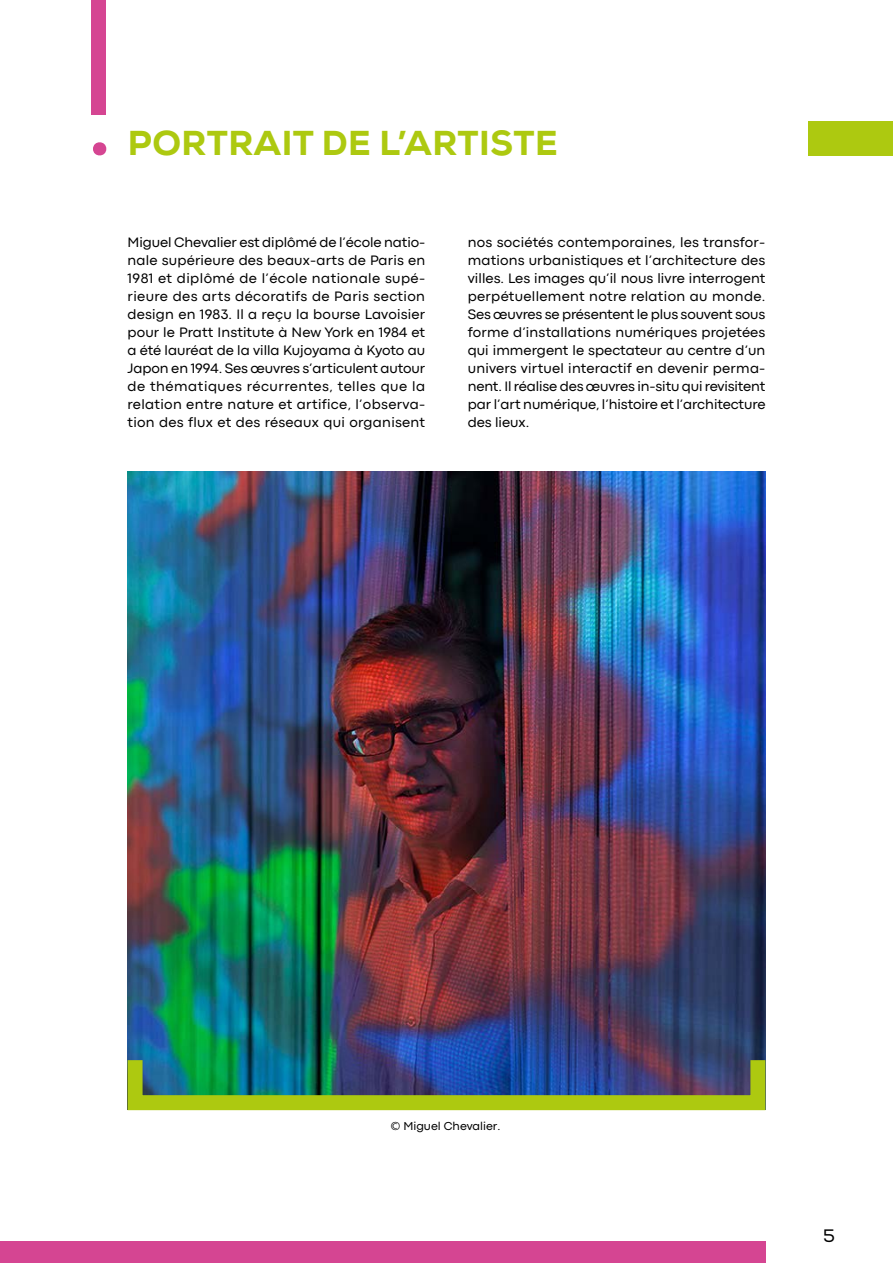
<style>
.page{position:relative;width:893px;height:1263px;background:#fff}
.page>*{position:absolute;margin:0;border:0;box-sizing:border-box;transform-origin:0 0}
.t1{font:800 34.5px "Nexa";letter-spacing:.015em;color:#adc910}
.t2{font:18px "Nexa";color:#000}
.t3{font:14.25px/18px "Codec Pro";color:#000;text-align:justify}
.t4{font:12px "Codec Pro";color:#000}
</style>
<div class="page">
<div style="left:91px;top:0;width:15px;height:115px;background:#d54592"></div>
<svg style="left:93px;top:142px;width:13px;height:14px"></svg>
<img style="left:128px;top:472px;width:637px;height:622px">
<div style="left:128px;top:1053px;width:637px;height:57px;border:15px solid #adc910"></div>
<div style="left:808px;top:121px;width:85px;height:34px;background:#adc910"></div>
<div style="left:0;top:1242px;width:765px;height:21px;background:#d54592"></div>
<h1 class="t1" style="left:128px;top:121px;width:431px">PORTRAIT DE L’ARTISTE</h1>
<p class="t3" style="left:128px;top:233px;width:299px">Miguel Chevalier est diplômé de l’école natio&shy;nale supérieure des beaux-arts de Paris en 1981 et diplômé de l’école nationale supé&shy;rieure des arts décoratifs de Paris section design en 1983. Il a reçu la bourse Lavoisier pour le Pratt Institute à New York en 1984 et a été lauréat de la villa Kujoyama à Kyoto au Japon en 1994. Ses œuvres s’articulent autour de thématiques récurrentes, telles que la relation entre nature et artifice, l’observa&shy;tion des flux et des réseaux qui organisent</p>
<p class="t3" style="left:468px;top:233px;width:299px">nos sociétés contemporaines, les transfor&shy;mations urbanistiques et l’architecture des villes. Les images qu’il nous livre interrogent perpétuellement notre relation au monde.<br>Ses œuvres se présentent le plus souvent sous forme d’installations numériques projetées qui immergent le spectateur au centre d’un univers virtuel interactif en devenir perma&shy;nent. Il réalise des œuvres in-situ qui revisitent par l’art numérique, l’histoire et l’architecture des lieux.</p>
<p class="t4" style="left:391px;top:1119px;width:111px">© Miguel Chevalier.</p>
<p class="t2" style="left:823px;top:1225px;width:13px">5</p>
</div>
